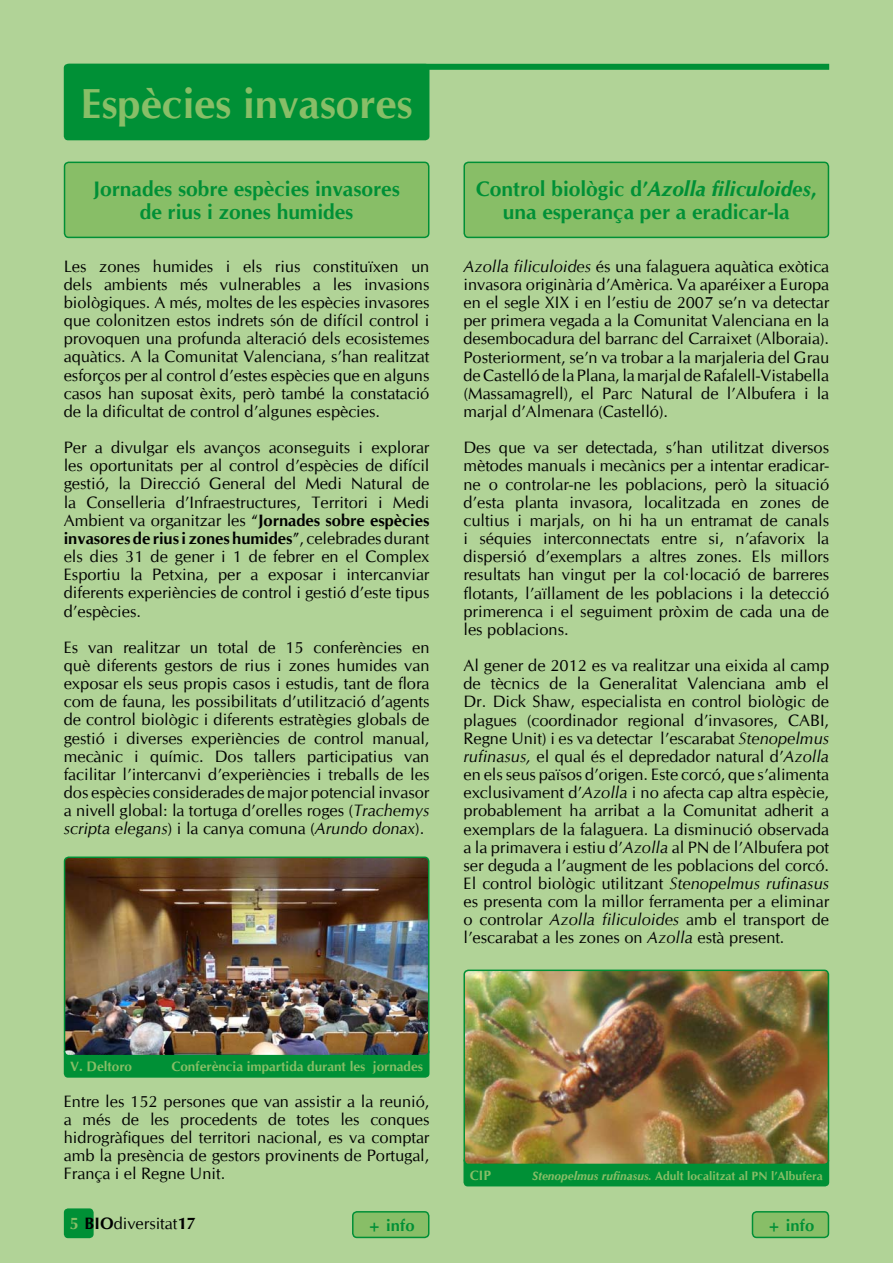
<style>
.page{position:relative;width:893px;height:1263px;background:#b1d397}
.page>*{position:absolute;margin:0;border:0;box-sizing:border-box;transform-origin:0 0}
.t1{font:700 42px "CG Omega";color:#88be67}
.t2{font:700 21px/23.1px "CG Omega";color:#009036;text-align:center}
.t3{font:16.5px/18.1px "CG Omega";color:#000;text-align:justify}
.t4{font:700 16.5px "CG Omega";color:#009036}
.t5{font:700 13.5px "CG Omega";color:#88be67}
.t6{font:700 12px "CG Omega";color:#88be67}
.s1{font-style:italic}
.s2{font-weight:700}
.s3{font-weight:700;color:#88be67}
</style>
<div class="page">
<div style="left:65px;top:162px;width:364px;height:75px;background:#88be67;border-radius:4px"></div>
<div style="left:64px;top:162px;width:365px;height:76px;border:2px solid #009036;border-radius:4px"></div>
<div style="left:464px;top:162px;width:364px;height:75px;background:#88be67;border-radius:4px"></div>
<div style="left:463px;top:162px;width:366px;height:76px;border:2px solid #009036;border-radius:4px"></div>
<div style="left:64px;top:64px;width:365px;height:76px;background:#009036;border-radius:4px"></div>
<div style="left:64px;top:1208px;width:30px;height:30px;background:#009036;border-radius:4px"></div>
<div style="left:68px;top:64px;width:761px;height:6px;background:#009036"></div>
<div style="left:752px;top:1212px;width:76px;height:25px;background:#88be67;border-radius:4px"></div>
<div style="left:752px;top:1211px;width:77px;height:27px;border:2px solid #009036;border-radius:4px"></div>
<div style="left:353px;top:1212px;width:76px;height:25px;background:#88be67;border-radius:4px"></div>
<div style="left:352px;top:1211px;width:77px;height:27px;border:2px solid #009036;border-radius:4px"></div>
<div style="left:64px;top:1048px;width:365px;height:30px;background:#009036;border-radius:4px"></div>
<img style="left:67px;top:859px;width:359px;height:194px">
<div style="left:64px;top:856px;width:365px;height:200px;border:2px solid #009036;border-radius:4px"></div>
<div style="left:463px;top:1157px;width:366px;height:29px;background:#009036;border-radius:4px"></div>
<img style="left:466px;top:972px;width:360px;height:190px">
<div style="left:463px;top:969px;width:366px;height:196px;border:2px solid #009036;border-radius:4px"></div>
<h1 class="t1" style="left:80px;top:77px;width:334px">Espècies invasores</h1>
<p class="t2" style="left:93px;top:177px;width:308px">Jornades sobre espècies invasores de rius i zones humides</p>
<p class="t2" style="left:476px;top:177px;width:342px">Control biològic d’<span class="s1">Azolla filiculoides</span>, una esperança per a eradicar-la</p>
<p class="t3" style="left:64px;top:257px;width:367px">Les zones humides i els rius constituïxen un dels ambients més vulnerables a les invasions biològiques. A més, moltes de les espècies invasores que colonitzen estos indrets són de difícil control i provoquen una profunda alteració dels ecosistemes aquàtics. A la Comunitat Valenciana, s’han realitzat esforços per al control d’estes espècies que en alguns casos han suposat èxits, però també la constatació de la dificultat de control d’algunes espècies.</p>
<p class="t3" style="left:64px;top:439px;width:367px">Per a divulgar els avanços aconseguits i explorar les oportunitats per al control d’espècies de difícil gestió, la Direcció General del Medi Natural de la Conselleria d’Infraestructures, Territori i Medi Ambient va organitzar les “<span class="s2">Jornades sobre espècies invasores de rius i zones humides</span>”, celebrades durant els dies 31 de gener i 1 de febrer en el Complex Esportiu la Petxina, per a exposar i intercanviar diferents experiències de control i gestió d’este tipus d’espècies.</p>
<p class="t3" style="left:64px;top:638px;width:367px">Es van realitzar un total de 15 conferències en què diferents gestors de rius i zones humides van exposar els seus propis casos i estudis, tant de flora com de fauna, les possibilitats d’utilització d’agents de control biològic i diferents estratègies globals de gestió i diverses experiències de control manual, mecànic i químic. Dos tallers participatius van facilitar l’intercanvi d’experiències i treballs de les dos espècies considerades de major potencial invasor a nivell global: la tortuga d’orelles roges (<span class="s1">Trachemys scripta elegans</span>) i la canya comuna (<span class="s1">Arundo donax</span>).</p>
<p class="t3" style="left:463px;top:257px;width:367px"><span class="s1">Azolla filiculoides</span> és una falaguera aquàtica exòtica invasora originària d’Amèrica. Va aparéixer a Europa en el segle XIX i en l’estiu de 2007 se’n va detectar per primera vegada a la Comunitat Valenciana en la desembocadura del barranc del Carraixet (Alboraia).<br>Posteriorment, se’n va trobar a la marjaleria del Grau de Castelló de la Plana, la marjal de Rafalell-Vistabella (Massamagrell), el Parc Natural de l’Albufera i la marjal d’Almenara (Castelló).</p>
<p class="t3" style="left:463px;top:439px;width:367px">Des que va ser detectada, s’han utilitzat diversos mètodes manuals i mecànics per a intentar eradicar&shy;ne o controlar-ne les poblacions, però la situació d’esta planta invasora, localitzada en zones de cultius i marjals, on hi ha un entramat de canals i séquies interconnectats entre si, n’afavorix la dispersió d’exemplars a altres zones. Els millors resultats han vingut per la col·locació de barreres flotants, l’aïllament de les poblacions i la detecció primerenca i el seguiment pròxim de cada una de les poblacions.</p>
<p class="t3" style="left:463px;top:657px;width:367px">Al gener de 2012 es va realitzar una eixida al camp de tècnics de la Generalitat Valenciana amb el Dr. Dick Shaw, especialista en control biològic de plagues (coordinador regional d’invasores, CABI, Regne Unit) i es va detectar l’escarabat <span class="s1">Stenopelmus rufinasus,</span> el qual és el depredador natural d’<span class="s1">Azolla </span>en els seus països d’origen. Este corcó, que s’alimenta exclusivament d’<span class="s1">Azolla</span> i no afecta cap altra espècie, probablement ha arribat a la Comunitat adherit a exemplars de la falaguera. La disminució observada a la primavera i estiu d’<span class="s1">Azolla</span> al PN de l’Albufera pot ser deguda a l’augment de les poblacions del corcó.<br>El control biològic utilitzant <span class="s1">Stenopelmus rufinasus </span>es presenta com la millor ferramenta per a eliminar o controlar <span class="s1">Azolla filiculoides</span> amb el transport de l’escarabat a les zones on <span class="s1">Azolla</span> està present<span class="s1">.</span></p>
<p class="t5" style="left:70px;top:1058px;width:63px">V. Deltoro</p>
<p class="t5" style="left:171px;top:1058px;width:253px">Conferència impartida durant les jornades</p>
<p class="t3" style="left:64px;top:1092px;width:367px">Entre les 152 persones que van assistir a la reunió, a més de les procedents de totes les conques hidrogràfiques del territori nacional, es va comptar amb la presència de gestors provinents de Portugal, França i el Regne Unit.</p>
<p class="t3" style="left:70px;top:1214px;width:127px"><span class="s3">5</span> <span class="s2">BIO</span>diversitat<span class="s2">17</span></p>
<p class="t5" style="left:470px;top:1167px;width:23px">CIP</p>
<p class="t6" style="left:532px;top:1168px;width:292px"><span class="s1">Stenopelmus rufinasus.</span> Adult localitzat al PN l’Albufera</p>
<p class="t4" style="left:367px;top:1215px;width:49px">+ info</p>
<p class="t4" style="left:767px;top:1215px;width:49px">+ info</p>
</div>
